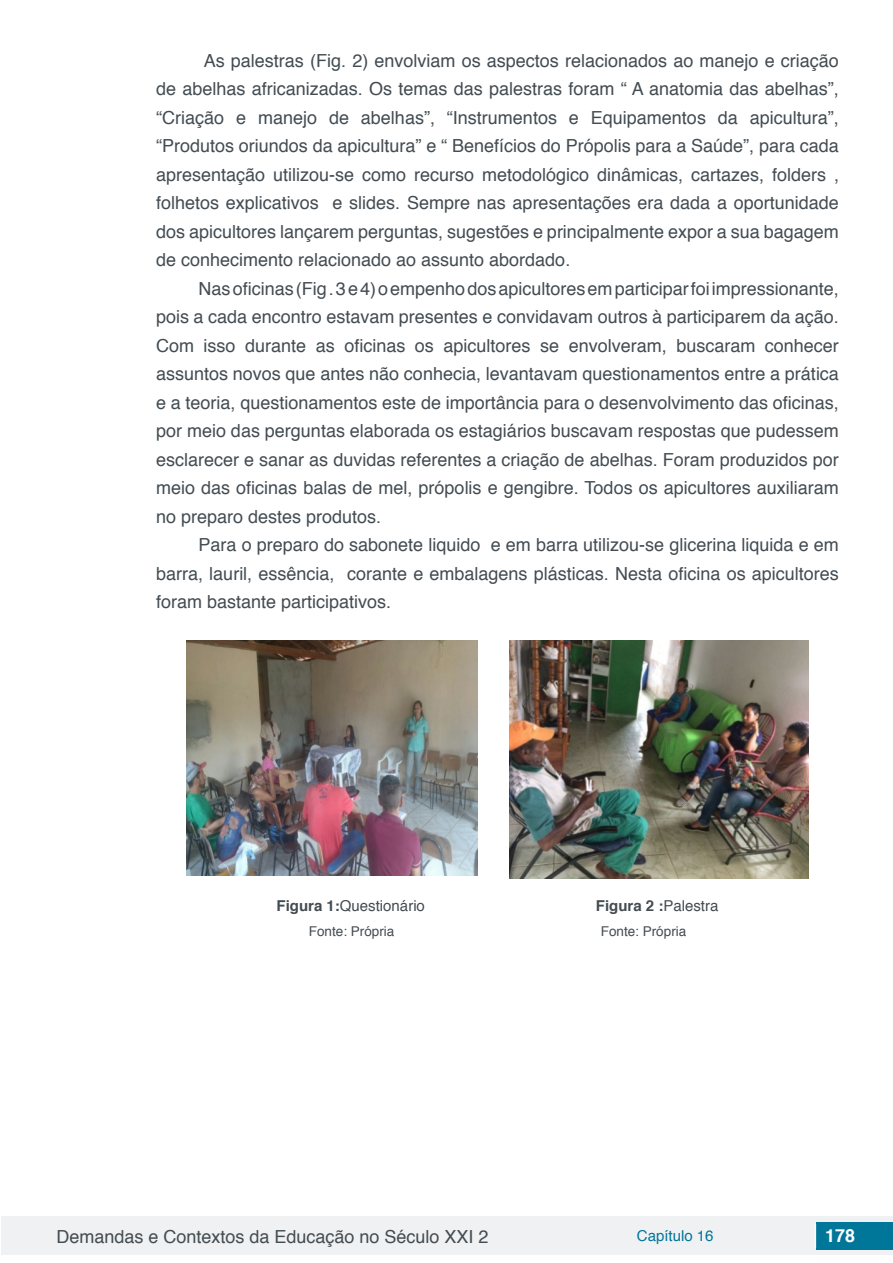
<style>
.page{position:relative;width:893px;height:1263px;background:#fff}
.page>*{position:absolute;margin:0;border:0;box-sizing:border-box;transform-origin:0 0}
.t1{font:18px/28.5px "Helvetica";color:#434c52;text-align:justify}
.t2{font:700 18px "Helvetica";color:#fff}
.t3{font:15px "Helvetica";color:#434c52}
.t4{font:700 15px "Helvetica";color:#434c52}
.t5{font:15px "Helvetica";color:#007699}
.t6{font:13.5px "Helvetica";color:#434c52}
.s1{font-weight:700}
.s2{font-weight:400}
</style>
<div class="page">
<div style="left:1px;top:1216px;width:891px;height:38px;background:#f0f1f2"></div>
<div style="left:816px;top:1222px;width:77px;height:27px;background:#007699"></div>
<svg style="left:815px;top:1224px;width:1px;height:24px"></svg>
<img style="left:186px;top:640px;width:291px;height:236px">
<img style="left:509px;top:640px;width:299px;height:238px">
<p class="t1" style="left:156px;top:47px;width:684px;text-indent:48px">As palestras (Fig. 2) envolviam os aspectos relacionados ao manejo e criação de abelhas africanizadas. Os temas das palestras foram “ A anatomia das abelhas”, “Criação e manejo de abelhas”, “Instrumentos e Equipamentos da apicultura”, “Produtos oriundos da apicultura” e “ Benefícios do Própolis para a Saúde”, para cada apresentação utilizou-se como recurso metodológico dinâmicas, cartazes, folders , folhetos explicativos e slides. Sempre nas apresentações era dada a oportunidade dos apicultores lançarem perguntas, sugestões e principalmente expor a sua bagagem de conhecimento relacionado ao assunto abordado.</p>
<p class="t1" style="left:156px;top:275px;width:684px;text-indent:43px">Nas oficinas (Fig . 3 e 4) o empenho dos apicultores em participar foi impressionante, pois a cada encontro estavam presentes e convidavam outros à participarem da ação.<br>Com isso durante as oficinas os apicultores se envolveram, buscaram conhecer assuntos novos que antes não conhecia, levantavam questionamentos entre a prática e a teoria, questionamentos este de importância para o desenvolvimento das oficinas, por meio das perguntas elaborada os estagiários buscavam respostas que pudessem esclarecer e sanar as duvidas referentes a criação de abelhas. Foram produzidos por meio das oficinas balas de mel, própolis e gengibre. Todos os apicultores auxiliaram no preparo destes produtos.</p>
<p class="t1" style="left:156px;top:531px;width:684px;text-indent:43px">Para o preparo do sabonete liquido e em barra utilizou-se glicerina liquida e em barra, lauril, essência, corante e embalagens plásticas. Nesta oficina os apicultores foram bastante participativos.</p>
<p class="t3" style="left:277px;top:894px;width:150px"><span class="s1">Figura 1:</span>Questionário</p>
<p class="t4" style="left:596px;top:893px;width:124px">Figura 2 :<span class="s2">Palestra</span></p>
<p class="t6" style="left:309px;top:920px;width:87px">Fonte: Própria</p>
<p class="t6" style="left:601px;top:920px;width:87px">Fonte: Própria</p>
<p class="t1" style="left:56px;top:1223px;width:434px">Demandas e Contextos da Educação no Século XXI 2</p>
<p class="t5" style="left:637px;top:1224px;width:78px">Capítulo 16</p>
<p class="t2" style="left:825px;top:1221px;width:32px">178</p>
</div>
